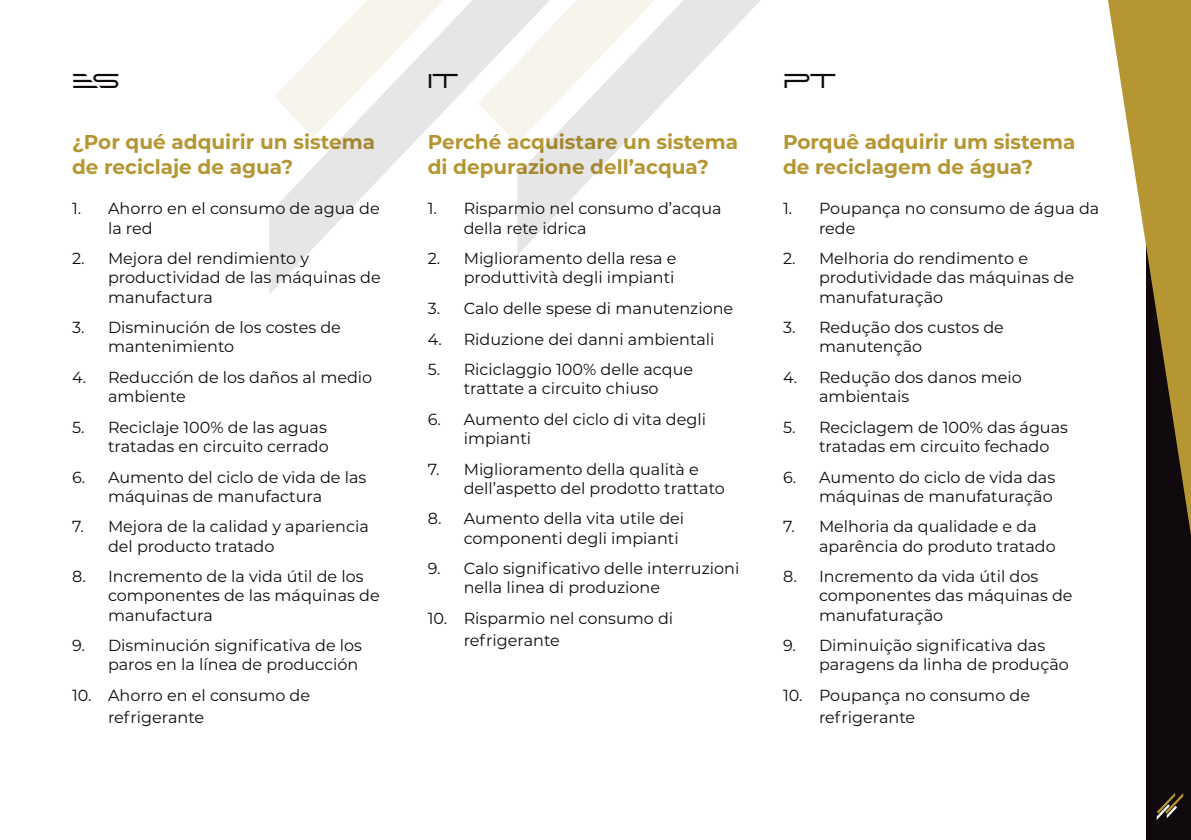
<style>
.page{position:relative;width:1191px;height:840px;background:#fff}
.page>*{position:absolute;margin:0;border:0;box-sizing:border-box;transform-origin:0 0}
.t1{font:700 20px/24px "Montserrat";color:#b59633}
.t2{font:20px "abnes";color:#100a0f}
.t3{font:16px/19.2px "Montserrat";color:#100a0f}
</style>
<div class="page">
<div style="left:1146px;top:0;width:45px;height:839px;background:#100a0f"></div>
<svg style="left:1108px;top:0;width:83px;height:535px;fill:#b59633"></svg>
<svg style="left:1156px;top:793px;width:27px;height:26px"></svg>
<svg style="left:269px;top:137px;width:150px;height:157px"></svg>
<svg style="left:517px;top:144px;width:106px;height:111px"></svg>
<svg style="left:511px;top:0;width:250px;height:144px"></svg>
<svg style="left:274px;top:0;width:447px;height:137px"></svg>
<p class="t2" style="left:72px;top:67px;width:48px">ES</p>
<p class="t2" style="left:428px;top:67px;width:32px">IT</p>
<p class="t2" style="left:783px;top:67px;width:54px">PT</p>
<p class="t1" style="left:72px;top:129px;width:304px">¿Por qué adquirir un sistema de reciclaje de agua?</p>
<p class="t3" style="left:108px;top:198px;width:273px;text-indent:-36px">1. Ahorro en el consumo de agua de la red</p>
<p class="t3" style="left:108px;top:248px;width:274px;text-indent:-36px">2. Mejora del rendimiento y productividad de las máquinas de manufactura</p>
<p class="t3" style="left:108px;top:317px;width:234px;text-indent:-36px">3. Disminución de los costes de mantenimiento</p>
<p class="t3" style="left:108px;top:367px;width:266px;text-indent:-36px">4. Reducción de los daños al medio ambiente</p>
<p class="t3" style="left:72px;top:416px;width:258px;text-align:right">5. Reciclaje 100% de las aguas tratadas en circuito cerrado</p>
<p class="t3" style="left:72px;top:466px;width:296px;text-align:center">6. Aumento del ciclo de vida de las máquinas de manufactura</p>
<p class="t3" style="left:108px;top:516px;width:262px;text-indent:-36px">7. Mejora de la calidad y apariencia del producto tratado</p>
<p class="t3" style="left:108px;top:566px;width:273px;text-indent:-36px">8. Incremento de la vida útil de los componentes de las máquinas de manufactura</p>
<p class="t3" style="left:72px;top:635px;width:291px;text-align:right">9. Disminución significativa de los paros en la línea de producción</p>
<p class="t3" style="left:108px;top:683px;width:203px;line-height:21.6px;text-indent:-36px">10. Ahorro en el consumo de refrigerante</p>
<p class="t1" style="left:428px;top:129px;width:312px">Perché acquistare un sistema di depurazione dell’acqua?</p>
<p class="t3" style="left:464px;top:198px;width:259px;text-indent:-36px">1. Risparmio nel consumo d’acqua della rete idrica</p>
<p class="t3" style="left:428px;top:248px;width:250px;text-align:right">2. Miglioramento della resa e produttività degli impianti</p>
<p class="t3" style="left:428px;top:298px;width:307px">3. Calo delle spese di manutenzione</p>
<p class="t3" style="left:428px;top:328px;width:288px">4. Riduzione dei danni ambientali</p>
<p class="t3" style="left:428px;top:359px;width:267px;text-align:center">5. Riciclaggio 100% delle acque trattate a circuito chiuso</p>
<p class="t3" style="left:464px;top:409px;width:244px;text-indent:-36px">6. Aumento del ciclo di vita degli impianti</p>
<p class="t3" style="left:464px;top:458px;width:263px;text-indent:-36px">7. Miglioramento della qualità e dell’aspetto del prodotto trattato</p>
<p class="t3" style="left:464px;top:508px;width:222px;text-indent:-36px">8. Aumento della vita utile dei componenti degli impianti</p>
<p class="t3" style="left:464px;top:558px;width:277px;text-indent:-36px">9. Calo significativo delle interruzioni nella linea di produzione</p>
<p class="t3" style="left:464px;top:606px;width:211px;line-height:21.6px;text-indent:-36px">10. Risparmio nel consumo di refrigerante</p>
<p class="t1" style="left:783px;top:129px;width:294px">Porquê adquirir um sistema de reciclagem de água?</p>
<p class="t3" style="left:819px;top:198px;width:282px;text-indent:-36px">1. Poupança no consumo de água da rede</p>
<p class="t3" style="left:819px;top:248px;width:256px;text-indent:-36px">2. Melhoria do rendimento e produtividade das máquinas de manufaturação</p>
<p class="t3" style="left:819px;top:317px;width:186px;text-indent:-36px">3. Redução dos custos de manutenção</p>
<p class="t3" style="left:819px;top:367px;width:204px;text-indent:-36px">4. Redução dos danos meio ambientais</p>
<p class="t3" style="left:819px;top:416px;width:250px;text-indent:-36px">5. Reciclagem de 100% das águas tratadas em circuito fechado</p>
<p class="t3" style="left:783px;top:466px;width:274px;text-align:right">6. Aumento do ciclo de vida das máquinas de manufaturação</p>
<p class="t3" style="left:819px;top:516px;width:238px;text-indent:-36px">7. Melhoria da qualidade e da aparência do produto tratado</p>
<p class="t3" style="left:819px;top:566px;width:255px;text-indent:-36px">8. Incremento da vida útil dos componentes das máquinas de manufaturação</p>
<p class="t3" style="left:819px;top:635px;width:251px;text-indent:-36px">9. Diminuição significativa das paragens da linha de produção</p>
<p class="t3" style="left:819px;top:683px;width:212px;line-height:21.6px;text-indent:-36px">10. Poupança no consumo de refrigerante</p>
</div>
